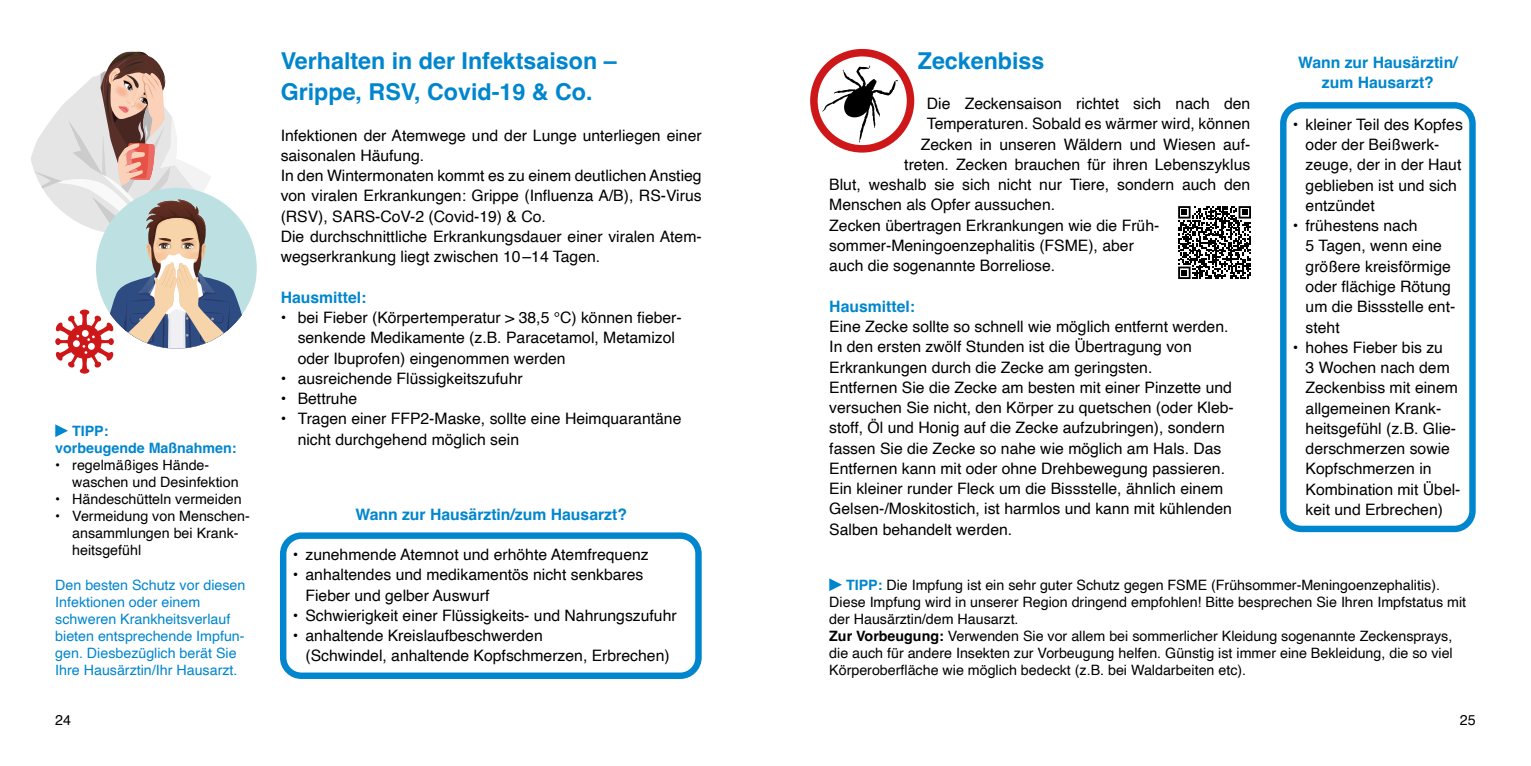
<style>
.page{position:relative;width:1531px;height:766px;background:#fff}
.page>*{position:absolute;margin:0;border:0;box-sizing:border-box;transform-origin:0 0}
.t1{font:700 23.25px/31.5px "Helvetica";color:#0086ce}
.t2{font:15.75px/20.2px "Helvetica";color:#000}
.t3{font:700 15.75px/20.2px "Helvetica";color:#0086ce;text-align:center}
.t4{font:14.25px/17.1px "Helvetica";color:#000}
.t5{font:14.25px/17.1px "Helvetica";color:#0086ce}
.t6{font:700 14.25px/17.1px "Helvetica";color:#0086ce}
.s1{font-weight:700;color:#0086ce}
.s2{font-weight:700}
</style>
<div class="page">
<div style="left:280px;top:532px;width:422px;height:146px;border:6px solid #0086ce;border-radius:18px"></div>
<div style="left:1280px;top:102px;width:195px;height:430px;border:6px solid #0086ce;border-radius:18px"></div>
<svg style="left:55px;top:424px;width:13px;height:13px"></svg>
<svg style="left:829px;top:578px;width:13px;height:13px"></svg>
<svg style="left:814px;top:53px;width:96px;height:96px"></svg>
<svg style="left:818px;top:62px;width:84px;height:84px"></svg>
<div style="left:810px;top:49px;width:104px;height:103px;border:8px solid #cd1719;border-radius:50%"></div>
<svg style="left:31px;top:51px;width:226px;height:322px"></svg>
<svg style="left:1178px;top:206px;width:73px;height:73px"></svg>
<h1 class="t1" style="left:281px;top:47px;width:337px">Verhalten in der Infektsaison –<br>Grippe, RSV, Covid-19 &amp; Co.</h1>
<p class="t2" style="left:281px;top:125px;width:422px">Infektionen der Atemwege und der Lunge unterliegen einer saisonalen Häufung.<br>In den Wintermonaten kommt es zu einem deutlichen Anstieg von viralen Erkrankungen: Grippe (Influenza A/B), RS-Virus (RSV), SARS-CoV-2 (Covid-19) &amp; Co.<br>Die durchschnittliche Erkrankungsdauer einer viralen Atem&shy;wegserkrankung liegt zwischen 10–14 Tagen.</p>
<p class="t3" style="left:281px;top:289px;width:87px">Hausmittel:</p>
<p class="t2" style="left:298px;top:308px;width:386px;text-indent:-17px">• bei Fieber (Körpertemperatur &gt; 38,5 °C) können fieber&shy;senkende Medikamente (z.B. Paracetamol, Metamizol oder Ibuprofen) eingenommen werden</p>
<p class="t2" style="left:281px;top:368px;width:243px">• ausreichende Flüssigkeitszufuhr</p>
<p class="t2" style="left:281px;top:389px;width:78px">• Bettruhe</p>
<p class="t2" style="left:298px;top:409px;width:385px;text-indent:-17px">• Tragen einer FFP2-Maske, sollte eine Heimquarantäne nicht durchgehend möglich sein</p>
<h1 class="t1" style="left:918px;top:47px;width:128px">Zeckenbiss</h1>
<p class="t2" style="left:927px;top:94px;width:325px">Die Zeckensaison richtet sich nach den</p>
<p class="t2" style="left:927px;top:114px;width:325px">Temperaturen. Sobald es wärmer wird, können</p>
<p class="t2" style="left:921px;top:134px;width:330px">Zecken in unseren Wäldern und Wiesen auf-</p>
<p class="t2" style="left:904px;top:155px;width:347px">treten. Zecken brauchen für ihren Lebenszyklus</p>
<p class="t2" style="left:829px;top:175px;width:422px">Blut, weshalb sie sich nicht nur Tiere, sondern auch den</p>
<p class="t2" style="left:829px;top:195px;width:227px">Menschen als Opfer aussuchen.</p>
<p class="t2" style="left:829px;top:215px;width:332px">Zecken übertragen Erkrankungen wie die Früh-</p>
<p class="t2" style="left:829px;top:236px;width:306px">sommer-Meningoenzephalitis (FSME), aber</p>
<p class="t2" style="left:829px;top:256px;width:227px">auch die sogenannte Borreliose.</p>
<p class="t3" style="left:829px;top:298px;width:87px">Hausmittel:</p>
<p class="t2" style="left:829px;top:317px;width:406px">Eine Zecke sollte so schnell wie möglich entfernt werden.<br>In den ersten zwölf Stunden ist die Übertragung von Erkrankungen durch die Zecke am geringsten.<br>Entfernen Sie die Zecke am besten mit einer Pinzette und versuchen Sie nicht, den Körper zu quetschen (oder Kleb&shy;stoff, Öl und Honig auf die Zecke aufzubringen), sondern fassen Sie die Zecke so nahe wie möglich am Hals. Das Entfernen kann mit oder ohne Drehbewegung passieren.<br>Ein kleiner runder Fleck um die Bissstelle, ähnlich einem Gelsen-/Moskitostich, ist harmlos und kann mit kühlenden Salben behandelt werden.</p>
<p class="t3" style="left:1298px;top:54px;width:161px">Wann zur Hausärztin/ zum Hausarzt?</p>
<p class="t2" style="left:1305px;top:115px;width:159px;text-indent:-13px">• kleiner Teil des Kopfes oder der Beißwerk&shy;zeuge, der in der Haut geblieben ist und sich entzündet</p>
<p class="t2" style="left:1305px;top:216px;width:151px;text-indent:-13px">• frühestens nach<br>5 Tagen, wenn eine größere kreisförmige oder flächige Rötung um die Bissstelle ent&shy;steht</p>
<p class="t2" style="left:1305px;top:337px;width:156px;text-indent:-13px">• hohes Fieber bis zu<br>3 Wochen nach dem<br>Zeckenbiss mit einem allgemeinen Krank&shy;heitsgefühl (z.B. Glie&shy;derschmerzen sowie<br>Kopfschmerzen in<br>Kombination mit Übel&shy;keit und Erbrechen)</p>
<p class="t6" style="left:55px;top:423px;width:183px;text-indent:17px">TIPP:<br>vorbeugende Maßnahmen:</p>
<p class="t4" style="left:72px;top:456px;width:168px;text-indent:-17px">• regelmäßiges Hände&shy;waschen und Desinfektion</p>
<p class="t4" style="left:55px;top:491px;width:188px">• Händeschütteln vermeiden</p>
<p class="t4" style="left:72px;top:508px;width:179px;text-indent:-17px">• Vermeidung von Menschen&shy;ansammlungen bei Krank&shy;heitsgefühl</p>
<p class="t5" style="left:55px;top:576px;width:192px">Den besten Schutz vor diesen<br>Infektionen oder einem schweren Krankheitsverlauf bieten entsprechende Impfun&shy;gen. Diesbezüglich berät Sie<br>Ihre Hausärztin/Ihr Hausarzt.</p>
<p class="t4" style="left:829px;top:576px;width:638px;text-indent:17px"><span class="s1">TIPP:</span> Die Impfung ist ein sehr guter Schutz gegen FSME (Frühsommer-Meningoenzephalitis).<br>Diese Impfung wird in unserer Region dringend empfohlen! Bitte besprechen Sie Ihren Impfstatus mit der Hausärztin/dem Hausarzt.<br><span class="s2">Zur Vorbeugung:</span> Verwenden Sie vor allem bei sommerlicher Kleidung sogenannte Zeckensprays, die auch für andere Insekten zur Vorbeugung helfen. Günstig ist immer eine Bekleidung, die so viel Körperoberfläche wie möglich bedeckt (z.B. bei Waldarbeiten etc).</p>
<p class="t3" style="left:355px;top:506px;width:273px">Wann zur Hausärztin/zum Hausarzt?</p>
<p class="t2" style="left:293px;top:544px;width:358px">• zunehmende Atemnot und erhöhte Atemfrequenz</p>
<p class="t2" style="left:305px;top:565px;width:339px;text-indent:-13px">• anhaltendes und medikamentös nicht senkbares<br>Fieber und gelber Auswurf</p>
<p class="t2" style="left:293px;top:605px;width:385px">• Schwierigkeit einer Flüssigkeits- und Nahrungszufuhr</p>
<p class="t2" style="left:305px;top:625px;width:366px;text-indent:-13px">• anhaltende Kreislaufbeschwerden<br>(Schwindel, anhaltende Kopfschmerzen, Erbrechen)</p>
<p class="t4" style="left:55px;top:711px;width:17px">24</p>
<p class="t4" style="left:1460px;top:711px;width:17px">25</p>
</div>
